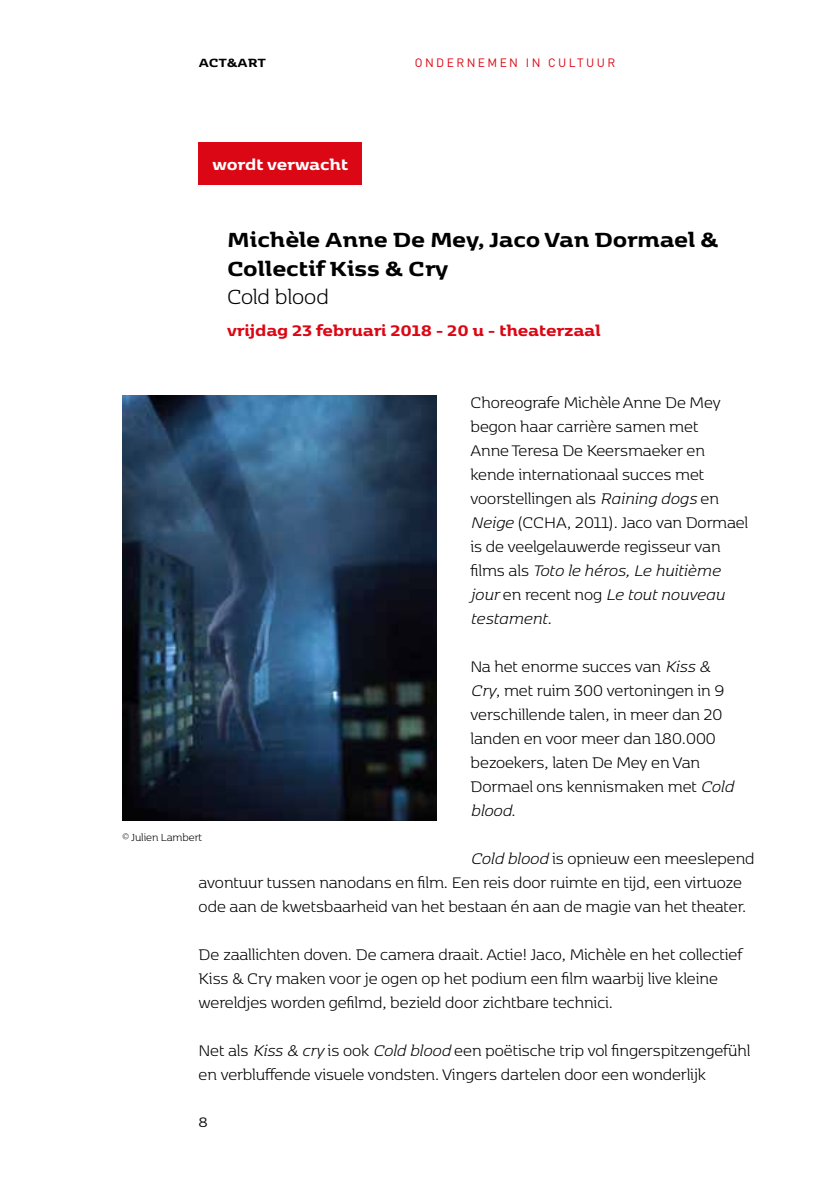
<style>
.page{position:relative;width:840px;height:1191px;background:#fff}
.page>*{position:absolute;margin:0;border:0;box-sizing:border-box;transform-origin:0 0}
.t1{font:700 24px/28.8px "Kobenhavn";color:#000}
.t2{font:300 24px "Kobenhavn";color:#000}
.t3{font:300 18px/24px "Kobenhavn";color:#000}
.t4{font:700 18px "Kobenhavn";color:#dc0714}
.t5{font:700 18px "Kobenhavn";color:#fff}
.t6{font:16px "Kobenhavn";color:#000}
.t7{font:700 14px "Kobenhavn";color:#000}
.t8{font:12px "DIN";letter-spacing:.2em;color:#dc0714}
.t9{font:300 12px "Kobenhavn";color:#000}
.s1{font-style:italic}
</style>
<div class="page">
<div style="left:198px;top:142px;width:163px;height:42px;background:#dc0714"></div>
<img style="left:122px;top:395px;width:314px;height:425px">
<p class="t7" style="left:199px;top:53px;width:68px">ACT&amp;ART</p>
<p class="t8" style="left:414px;top:56px;width:202px">ONDERNEMEN IN CULTUUR</p>
<p class="t5" style="left:212px;top:151px;width:137px">wordt verwacht</p>
<h1 class="t1" style="left:227px;top:223px;width:492px">Michèle Anne De Mey, Jaco Van Dormael &amp;<br>Collectif Kiss &amp; Cry</h1>
<h1 class="t2" style="left:227px;top:281px;width:103px">Cold blood</h1>
<p class="t4" style="left:227px;top:317px;width:375px">vrijdag 23 februari 2018 - 20 u - theaterzaal</p>
<p class="t3" style="left:470px;top:389px;width:279px">Choreografe Michèle Anne De Mey begon haar carrière samen met<br>Anne Teresa De Keersmaeker en kende internationaal succes met voorstellingen als <span class="s1">Raining dogs</span> en<br><span class="s1">Neige</span> (CCHA, 2011). Jaco van Dormael is de veelgelauwerde regisseur van films als <span class="s1">Toto le héros, Le huitième jour</span> en recent nog <span class="s1">Le tout nouveau testament.</span></p>
<p class="t3" style="left:470px;top:653px;width:264px">Na het enorme succes van <span class="s1">Kiss &amp;<br>Cry</span>, met ruim 300 vertoningen in 9 verschillende talen, in meer dan 20 landen en voor meer dan 180.000 bezoekers, laten De Mey en Van<br>Dormael ons kennismaken met <span class="s1">Cold blood</span>.</p>
<p class="t3" style="left:198px;top:845px;width:557px;text-indent:272px"><span class="s1">Cold blood</span> is opnieuw een meeslepend avontuur tussen nanodans en film. Een reis door ruimte en tijd, een virtuoze ode aan de kwetsbaarheid van het bestaan én aan de magie van het theater.</p>
<p class="t3" style="left:198px;top:941px;width:544px">De zaallichten doven. De camera draait. Actie! Jaco, Michèle en het collectief<br>Kiss &amp; Cry maken voor je ogen op het podium een film waarbij live kleine wereldjes worden gefilmd, bezield door zichtbare technici.</p>
<p class="t3" style="left:198px;top:1037px;width:552px">Net als <span class="s1">Kiss &amp; cry</span> is ook <span class="s1">Cold blood</span> een poëtische trip vol fingerspitzengefühl en verbluffende visuele vondsten. Vingers dartelen door een wonderlijk</p>
<p class="t9" style="left:122px;top:829px;width:82px">© Julien Lambert</p>
<p class="t6" style="left:198px;top:1111px;width:11px">8</p>
</div>
